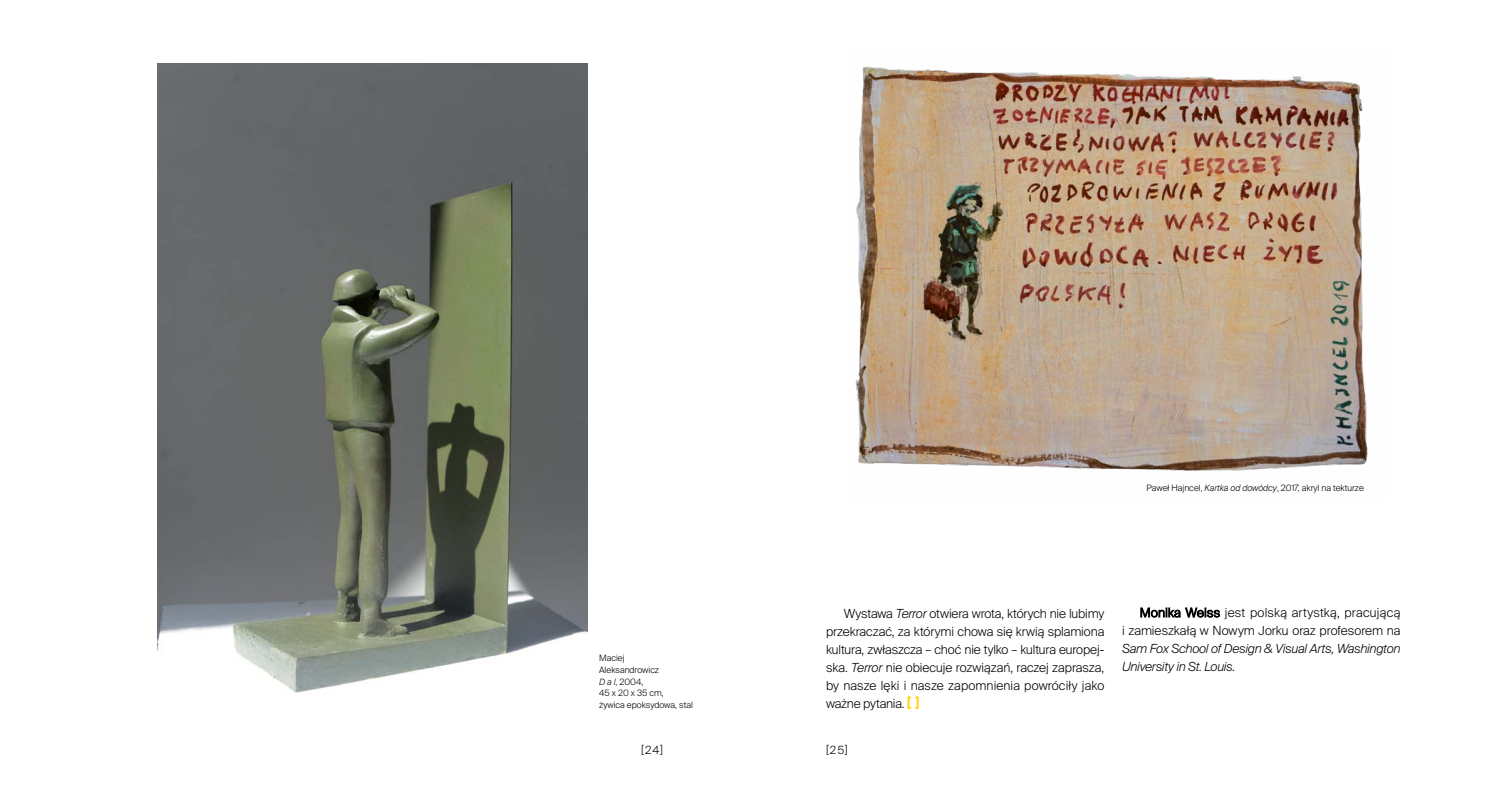
<style>
.page{position:relative;width:1489px;height:798px;background:#fff}
.page>*{position:absolute;margin:0;border:0;box-sizing:border-box;transform-origin:0 0}
.t1{font:300 12.5px/18.1px "Suisse Intl";letter-spacing:.01em;color:#000;text-align:justify}
.t2{font:italic 300 12.5px/18.1px "Suisse Intl";letter-spacing:-.015em;color:#000}
.t3{font:300 11.25px "Suisse Intl";color:#000}
.t4{font:300 8.75px/11.9px "Suisse Intl";color:#000}
.s1{font-style:italic}
.s2{font-style:normal}
</style>
<div class="page">
<img style="left:157px;top:64px;width:430px;height:629px">
<img style="left:855px;top:66px;width:513px;height:405px">
<svg style="left:907px;top:696px;width:11px;height:12px"></svg>
<svg style="left:1140px;top:607px;width:79px;height:10px"></svg>
<p class="t4" style="left:599px;top:651px;width:95px">Maciej<br>Aleksandrowicz<br><span class="s1">D a l</span>, 2004,<br>45 x 20 x 35 cm,<br>żywica epoksydowa, stal</p>
<p class="t4" style="left:1146px;top:482px;width:219px">Paweł H ajncel, <span class="s1">Kartka od dowódcy</span>, 2017, akryl na tekturze</p>
<p class="t1" style="left:826px;top:604px;width:280px;text-indent:18px">Wystawa <span class="s1">Terror</span> otwiera wrota, których nie lubimy przekraczać, za którymi chowa się krwią splamiona kultura, zwłaszcza – choć nie tylko – kultura europej&shy;ska. <span class="s1">Terror</span> nie obiecuje rozwiązań, raczej zaprasza, by nasze lęki i nasze zapomnienia powróciły jako ważne pytania. <sup>[</sup> <sup>]</sup></p>
<p class="t1" style="left:1121px;top:603px;width:280px;text-align:right">Monika Weiss jest polską artystką, pracującą<br>i zamieszkałą w Nowym Jorku oraz profesorem na</p>
<p class="t2" style="left:1121px;top:639px;width:280px">Sam Fox School of Design &amp; Visual Arts, Washington<br>University in St. Louis<span class="s2">.</span></p>
<p class="t3" style="left:641px;top:743px;width:23px">[24]</p>
<p class="t3" style="left:826px;top:743px;width:23px">[25]</p>
</div>
